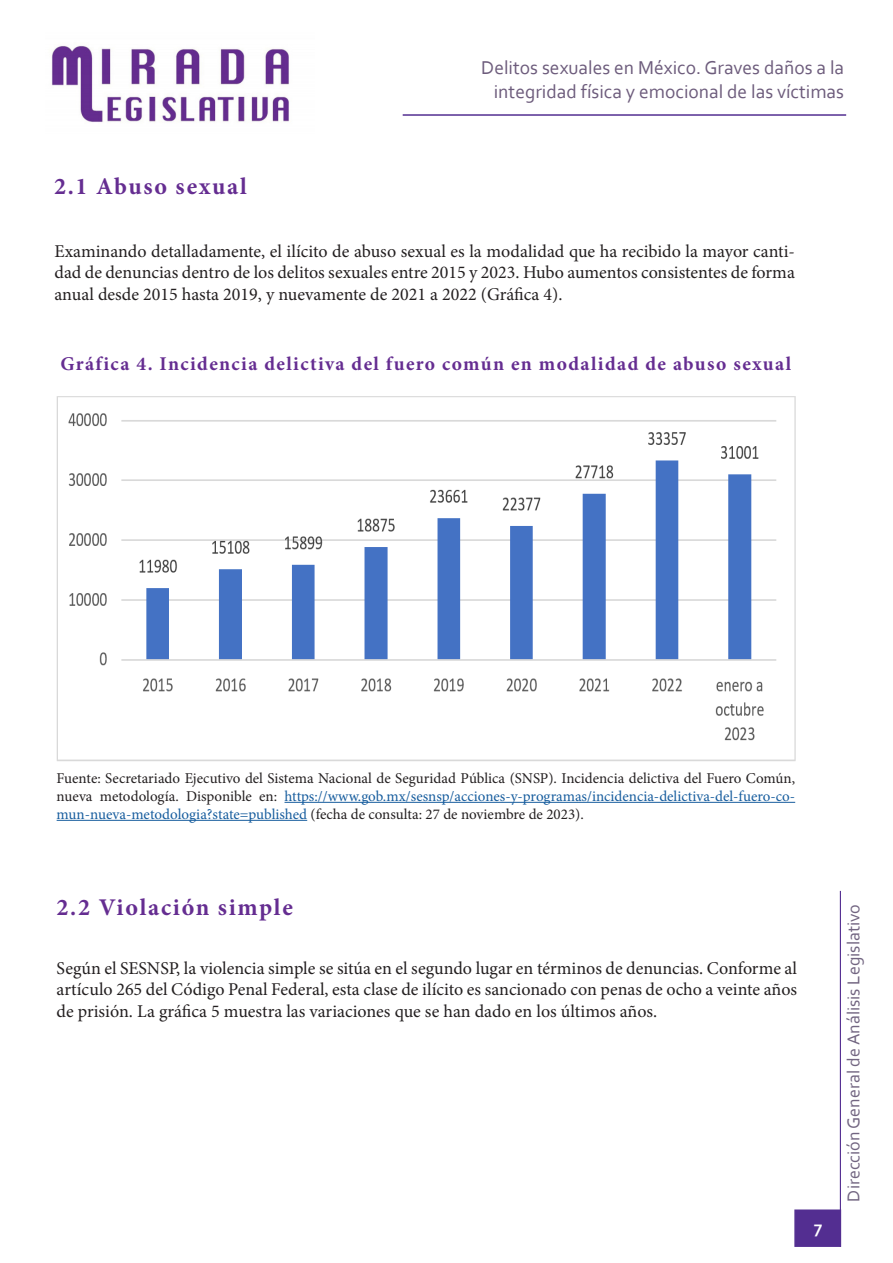
<style>
.page{position:relative;width:893px;height:1263px;background:#fff}
.page>*{position:absolute;margin:0;border:0;box-sizing:border-box;transform-origin:0 0}
.t1{font:700 24px "Minion Pro";letter-spacing:.07em;color:#652d91}
.t2{font:19.5px/23.4px "Corbel";color:#6d5c7c;text-align:right}
.t3{font:700 19.5px "Minion Pro";letter-spacing:.07em;color:#652d91}
.t4{font:18px/21.6px "Minion Pro";color:#231f20;text-align:justify}
.t5{font:18px "Corbel";color:#726581}
.t6{font:700 18px "Corbel";color:#fff}
.t7{font:15px/18px "Minion Pro";letter-spacing:-.005em;color:#231f20;text-align:justify}
.s1{color:#175d9e}
</style>
<div class="page">
<div style="left:794px;top:1209px;width:47px;height:38px;background:#532e91;border:2px solid #532e91"></div>
<hr style="left:840px;top:891px;width:1px;height:356px;background:#532e91">
<img style="left:51px;top:45px;width:238px;height:78px">
<hr style="left:403px;top:114px;width:443px;height:2px;background:#532e91">
<img style="left:56px;top:396px;width:740px;height:365px">
<hr style="left:285px;top:802px;width:510px;height:1px;background:#175d9e">
<hr style="left:57px;top:820px;width:250px;height:1px;background:#175d9e">
<p class="t1" style="left:54px;top:169px;width:194px">2.1 Abuso sexual</p>
<p class="t2" style="left:481px;top:56px;width:364px">Delitos sexuales en México. Graves daños a la integridad física y emocional de las víctimas</p>
<p class="t4" style="left:55px;top:240px;width:742px">Examinando detalladamente, el ilícito de abuso sexual es la modalidad que ha recibido la mayor canti&shy;dad de denuncias dentro de los delitos sexuales entre 2015 y 2023. Hubo aumentos consistentes de forma anual desde 2015 hasta 2019, y nuevamente de 2021 a 2022 (Gráfica 4).</p>
<p class="t3" style="left:60px;top:350px;width:732px">Gráfica 4. Incidencia delictiva del fuero común en modalidad de abuso sexual</p>
<p class="t7" style="left:57px;top:769px;width:740px">Fuente: Secretariado Ejecutivo del Sistema Nacional de Seguridad Pública (SNSP). Incidencia delictiva del Fuero Común, nueva metodología. Disponible en: <span class="s1">https://www.gob.mx/sesnsp/acciones-y-programas/incidencia-delictiva-del-fuero-co&shy;mun-nueva-metodologia?state=published</span> (fecha de consulta: 27 de noviembre de 2023).</p>
<p class="t1" style="left:57px;top:891px;width:238px">2.2 Violación simple</p>
<p class="t4" style="left:57px;top:957px;width:742px">Según el SESNSP, la violencia simple se sitúa en el segundo lugar en términos de denuncias. Conforme al artículo 265 del Código Penal Federal, esta clase de ilícito es sancionado con penas de ocho a veinte años de prisión. La gráfica 5 muestra las variaciones que se han dado en los últimos años.</p>
<p class="t6" style="left:814px;top:1216px;width:10px">7</p>
<p class="t5" style="left:842px;top:1201px;width:299px;rotate:-90deg">Dirección General de Análisis Legislativo</p>
</div>
